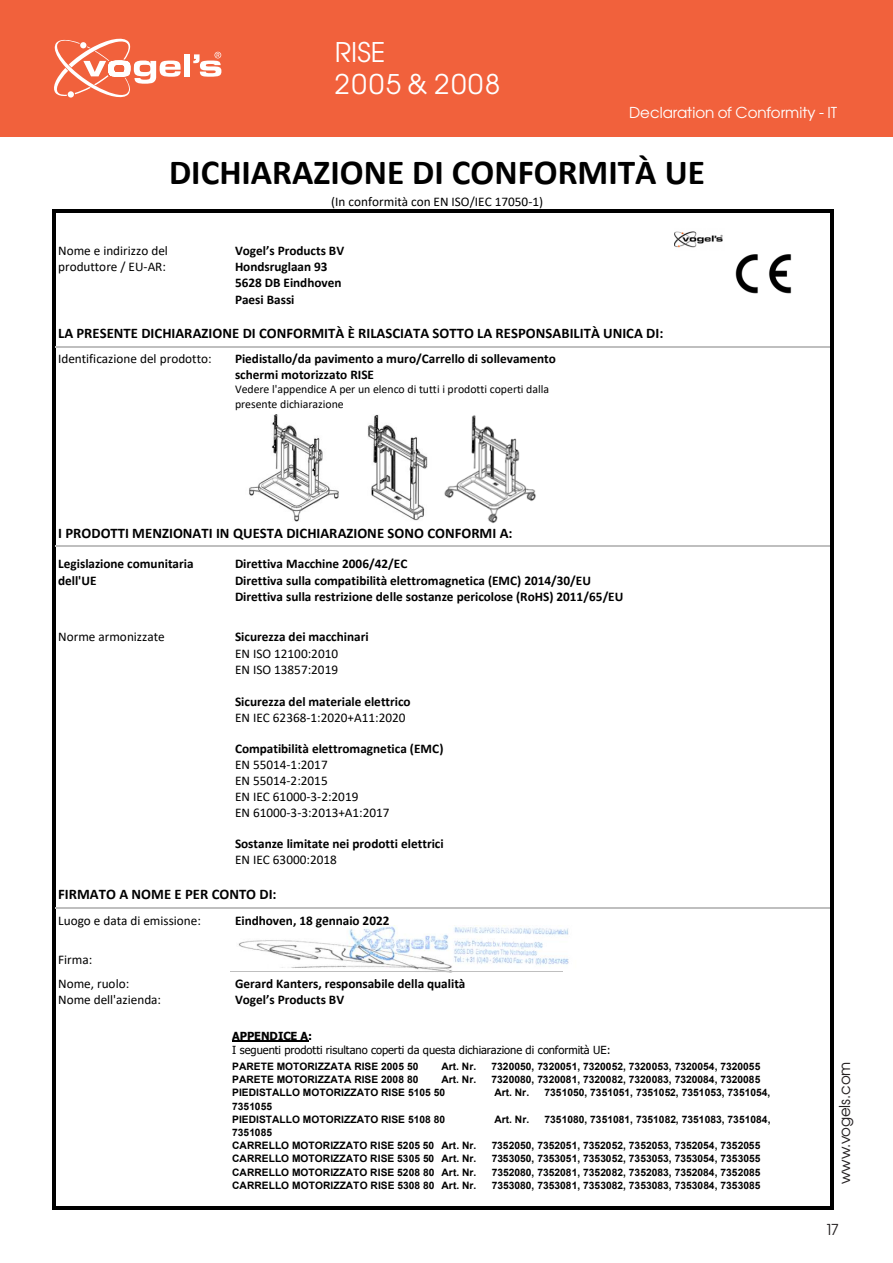
<style>
.page{position:relative;width:893px;height:1263px;background:#fff}
.page>*{position:absolute;margin:0;border:0;box-sizing:border-box;transform-origin:0 0}
.t1{font:700 35.25px "Calibri";color:#000}
.t2{font:27px "Avant Garde Gothic Bk ITC";letter-spacing:.07em;color:#fff}
.t3{font:15px "Avant Garde Gothic Bk ITC";color:#fff}
.t4{font:15px "Avant Garde Gothic Bk ITC";letter-spacing:-.01em;color:#231f20}
.t5{font:700 14.7px "Calibri";color:#000}
.t6{font:700 13.2px/16.2px "Calibri";color:#000}
.t7{font:13.2px/16.2px "Calibri";color:#000}
.t8{font:11.85px/14.4px "Calibri";letter-spacing:-.005em;color:#000}
.t9{font:11.1px/13.8px "Tahoma";color:#000}
.t10{font:700 10.2px/13px "Arial";color:#000}
.s1{font-weight:700}
.s2{font-weight:400}
</style>
<div class="page">
<div style="left:0;top:0;width:893px;height:136px;background:#f1613c"></div>
<svg style="left:54px;top:39px;width:127px;height:59px"></svg>
<div style="left:184px;top:54px;width:6px;height:22px;background:#fff"></div>
<svg style="left:193px;top:52px;width:28px;height:25px"></svg>
<img style="left:238px;top:926px;width:331px;height:47px">
<img style="left:368px;top:414px;width:60px;height:107px">
<img style="left:249px;top:414px;width:90px;height:108px">
<img style="left:444px;top:415px;width:92px;height:108px">
<svg style="left:53px;top:210px;width:3px;height:7px"></svg>
<hr style="left:56px;top:210px;width:175px;height:3px;background:#000">
<hr style="left:234px;top:210px;width:329px;height:3px;background:#000">
<hr style="left:566px;top:210px;width:264px;height:3px;background:#000">
<svg style="left:830px;top:210px;width:3px;height:7px"></svg>
<hr style="left:53px;top:217px;width:3px;height:21px;background:#000">
<hr style="left:830px;top:217px;width:3px;height:21px;background:#000">
<svg style="left:53px;top:238px;width:3px;height:4px"></svg>
<svg style="left:830px;top:238px;width:3px;height:4px"></svg>
<hr style="left:53px;top:242px;width:3px;height:73px;background:#000">
<hr style="left:830px;top:242px;width:3px;height:73px;background:#000">
<svg style="left:53px;top:315px;width:3px;height:4px"></svg>
<svg style="left:830px;top:315px;width:3px;height:4px"></svg>
<hr style="left:53px;top:319px;width:3px;height:27px;background:#000">
<hr style="left:830px;top:319px;width:3px;height:27px;background:#000">
<svg style="left:53px;top:346px;width:3px;height:4px"></svg>
<hr style="left:56px;top:346px;width:175px;height:1px;background:#bfbfbf">
<hr style="left:232px;top:346px;width:331px;height:1px;background:#bfbfbf">
<hr style="left:564px;top:346px;width:266px;height:1px;background:#bfbfbf">
<svg style="left:830px;top:346px;width:3px;height:4px"></svg>
<hr style="left:53px;top:350px;width:3px;height:112px;background:#000">
<hr style="left:830px;top:350px;width:3px;height:112px;background:#000">
<svg style="left:53px;top:462px;width:3px;height:5px"></svg>
<svg style="left:830px;top:462px;width:3px;height:5px"></svg>
<hr style="left:53px;top:467px;width:3px;height:78px;background:#000">
<hr style="left:830px;top:467px;width:3px;height:78px;background:#000">
<hr style="left:56px;top:545px;width:774px;height:2px;background:#bfbfbf">
<svg style="left:53px;top:545px;width:3px;height:11px"></svg>
<svg style="left:830px;top:545px;width:3px;height:11px"></svg>
<hr style="left:53px;top:556px;width:3px;height:69px;background:#000">
<hr style="left:830px;top:556px;width:3px;height:69px;background:#000">
<svg style="left:53px;top:625px;width:3px;height:4px"></svg>
<svg style="left:830px;top:625px;width:3px;height:4px"></svg>
<hr style="left:53px;top:629px;width:3px;height:107px;background:#000">
<hr style="left:830px;top:629px;width:3px;height:107px;background:#000">
<svg style="left:53px;top:736px;width:3px;height:4px"></svg>
<svg style="left:830px;top:736px;width:3px;height:4px"></svg>
<hr style="left:53px;top:740px;width:3px;height:91px;background:#000">
<hr style="left:830px;top:740px;width:3px;height:91px;background:#000">
<svg style="left:53px;top:831px;width:3px;height:4px"></svg>
<svg style="left:830px;top:831px;width:3px;height:4px"></svg>
<hr style="left:53px;top:835px;width:3px;height:38px;background:#000">
<hr style="left:830px;top:835px;width:3px;height:38px;background:#000">
<svg style="left:53px;top:873px;width:3px;height:5px"></svg>
<svg style="left:830px;top:873px;width:3px;height:5px"></svg>
<hr style="left:53px;top:878px;width:3px;height:29px;background:#000">
<hr style="left:830px;top:878px;width:3px;height:29px;background:#000">
<svg style="left:53px;top:907px;width:3px;height:5px"></svg>
<hr style="left:56px;top:907px;width:175px;height:1px;background:#bfbfbf">
<hr style="left:232px;top:907px;width:598px;height:1px;background:#bfbfbf">
<svg style="left:830px;top:907px;width:3px;height:5px"></svg>
<hr style="left:53px;top:912px;width:3px;height:23px;background:#000">
<hr style="left:830px;top:912px;width:3px;height:23px;background:#000">
<svg style="left:53px;top:935px;width:3px;height:4px"></svg>
<svg style="left:830px;top:935px;width:3px;height:4px"></svg>
<hr style="left:53px;top:939px;width:3px;height:32px;background:#000">
<hr style="left:830px;top:939px;width:3px;height:32px;background:#000">
<svg style="left:53px;top:971px;width:3px;height:4px"></svg>
<hr style="left:231px;top:971px;width:332px;height:1px;background:#bfbfbf">
<svg style="left:830px;top:971px;width:3px;height:4px"></svg>
<hr style="left:53px;top:975px;width:3px;height:231px;background:#000">
<hr style="left:56px;top:1206px;width:175px;height:3px;background:#000">
<hr style="left:233px;top:1206px;width:597px;height:3px;background:#000">
<hr style="left:830px;top:975px;width:3px;height:231px;background:#000">
<img style="left:675px;top:231px;width:48px;height:17px">
<hr style="left:232px;top:1041px;width:76px;height:1px;background:#000">
<img style="left:735px;top:254px;width:57px;height:40px">
<p class="t2" style="left:335px;top:35px;width:52px">RISE</p>
<p class="t2" style="left:335px;top:67px;width:167px">2005 &amp; 2008</p>
<p class="t3" style="left:629px;top:104px;width:210px">Declaration of Conformity - IT</p>
<p class="t1" style="left:169px;top:147px;width:537px">DICHIARAZIONE DI CONFORMITÀ UE</p>
<p class="t7" style="left:331px;top:193px;width:213px">(In conformità con EN ISO/IEC 17050-1)</p>
<p class="t7" style="left:58px;top:242px;width:111px">Nome e indirizzo del produttore / EU-AR:</p>
<p class="t6" style="left:235px;top:242px;width:111px">Vogel’s Products BV<br>Hondsruglaan 93<br>5628 DB Eindhoven<br>Paesi Bassi</p>
<p class="t5" style="left:58px;top:323px;width:607px">LA PRESENTE DICHIARAZIONE DI CONFORMITÀ È RILASCIATA SOTTO LA RESPONSABILITÀ UNICA DI:</p>
<p class="t7" style="left:58px;top:350px;width:155px">Identificazione del prodotto:</p>
<p class="t6" style="left:235px;top:350px;width:322px">Piedistallo/da pavimento a muro/Carrello di sollevamento schermi motorizzato RISE</p>
<p class="t8" style="left:235px;top:382px;width:316px">Vedere l'appendice A per un elenco di tutti i prodotti coperti dalla presente dichiarazione</p>
<p class="t5" style="left:58px;top:522px;width:456px">I PRODOTTI MENZIONATI IN QUESTA DICHIARAZIONE SONO CONFORMI A:</p>
<p class="t6" style="left:58px;top:556px;width:137px">Legislazione comunitaria dell'UE</p>
<p class="t6" style="left:235px;top:556px;width:390px">Direttiva Macchine 2006/42/EC<br>Direttiva sulla compatibilità elettromagnetica (EMC) 2014/30/EU<br>Direttiva sulla restrizione delle sostanze pericolose (RoHS) 2011/65/EU</p>
<p class="t7" style="left:58px;top:628px;width:108px">Norme armonizzate</p>
<p class="t7" style="left:235px;top:628px;width:135px"><span class="s1">Sicurezza dei macchinari<br></span>EN ISO 12100:2010<br>EN ISO 13857:2019</p>
<p class="t6" style="left:235px;top:693px;width:177px">Sicurezza del materiale elettrico<br><span class="s2">EN IEC 62368-1:2020+A11:2020</span></p>
<p class="t7" style="left:235px;top:740px;width:210px"><span class="s1">Compatibilità elettromagnetica (EMC)<br></span>EN 55014-1:2017<br>EN 55014-2:2015<br>EN IEC 61000-3-2:2019<br>EN 61000-3-3:2013+A1:2017</p>
<p class="t6" style="left:235px;top:835px;width:210px">Sostanze limitate nei prodotti elettrici<br><span class="s2">EN IEC 63000:2018</span></p>
<p class="t5" style="left:58px;top:884px;width:220px">FIRMATO A NOME E PER CONTO DI:</p>
<p class="t7" style="left:58px;top:912px;width:144px">Luogo e data di emissione:</p>
<p class="t6" style="left:235px;top:913px;width:156px">Eindhoven, 18 gennaio 2022</p>
<p class="t7" style="left:58px;top:947px;width:73px;line-height:24.5px">Firma:<br>Nome, ruolo:</p>
<p class="t7" style="left:58px;top:991px;width:104px">Nome dell'azienda:</p>
<p class="t6" style="left:235px;top:976px;width:232px">Gerard Kanters, responsabile della qualità<br>Vogel’s Products BV</p>
<p class="t9" style="left:232px;top:1030px;width:380px"><span class="s1">APPENDICE A:<br></span>I seguenti prodotti risultano coperti da questa dichiarazione di conformità UE:</p>
<p class="t10" style="left:232px;top:1060px;width:188px">PARETE MOTORIZZATA RISE 2005 50</p>
<p class="t10" style="left:441px;top:1060px;width:36px">Art. Nr.</p>
<p class="t10" style="left:492px;top:1060px;width:270px">7320050, 7320051, 7320052, 7320053, 7320054, 7320055</p>
<p class="t10" style="left:232px;top:1074px;width:188px">PARETE MOTORIZZATA RISE 2008 80</p>
<p class="t10" style="left:441px;top:1074px;width:36px">Art. Nr.</p>
<p class="t10" style="left:492px;top:1074px;width:270px">7320080, 7320081, 7320082, 7320083, 7320084, 7320085</p>
<p class="t10" style="left:232px;top:1087px;width:215px">PIEDISTALLO MOTORIZZATO RISE 5105 50</p>
<p class="t10" style="left:494px;top:1087px;width:36px">Art. Nr.</p>
<p class="t10" style="left:545px;top:1087px;width:227px">7351050, 7351051, 7351052, 7351053, 7351054,</p>
<p class="t10" style="left:232px;top:1100px;width:215px">7351055<br>PIEDISTALLO MOTORIZZATO RISE 5108 80</p>
<p class="t10" style="left:494px;top:1113px;width:36px">Art. Nr.</p>
<p class="t10" style="left:545px;top:1113px;width:227px">7351080, 7351081, 7351082, 7351083, 7351084,</p>
<p class="t10" style="left:232px;top:1126px;width:246px">7351085<br>CARRELLO MOTORIZZATO RISE 5205 50 Art. Nr.</p>
<p class="t10" style="left:492px;top:1139px;width:270px">7352050, 7352051, 7352052, 7352053, 7352054, 7352055</p>
<p class="t10" style="left:232px;top:1152px;width:246px">CARRELLO MOTORIZZATO RISE 5305 50 Art. Nr.</p>
<p class="t10" style="left:492px;top:1152px;width:270px">7353050, 7353051, 7353052, 7353053, 7353054, 7353055</p>
<p class="t10" style="left:232px;top:1166px;width:246px">CARRELLO MOTORIZZATO RISE 5208 80 Art. Nr.</p>
<p class="t10" style="left:492px;top:1166px;width:270px">7352080, 7352081, 7352082, 7352083, 7352084, 7352085</p>
<p class="t10" style="left:232px;top:1179px;width:246px">CARRELLO MOTORIZZATO RISE 5308 80 Art. Nr.</p>
<p class="t10" style="left:492px;top:1179px;width:270px">7353080, 7353081, 7353082, 7353083, 7353084, 7353085</p>
<h3 class="t4" style="left:835px;top:1184px;width:124px;rotate:-90deg">www.vogels.com</h3>
<p class="t4" style="left:825px;top:1220px;width:15px">17</p>
</div>
